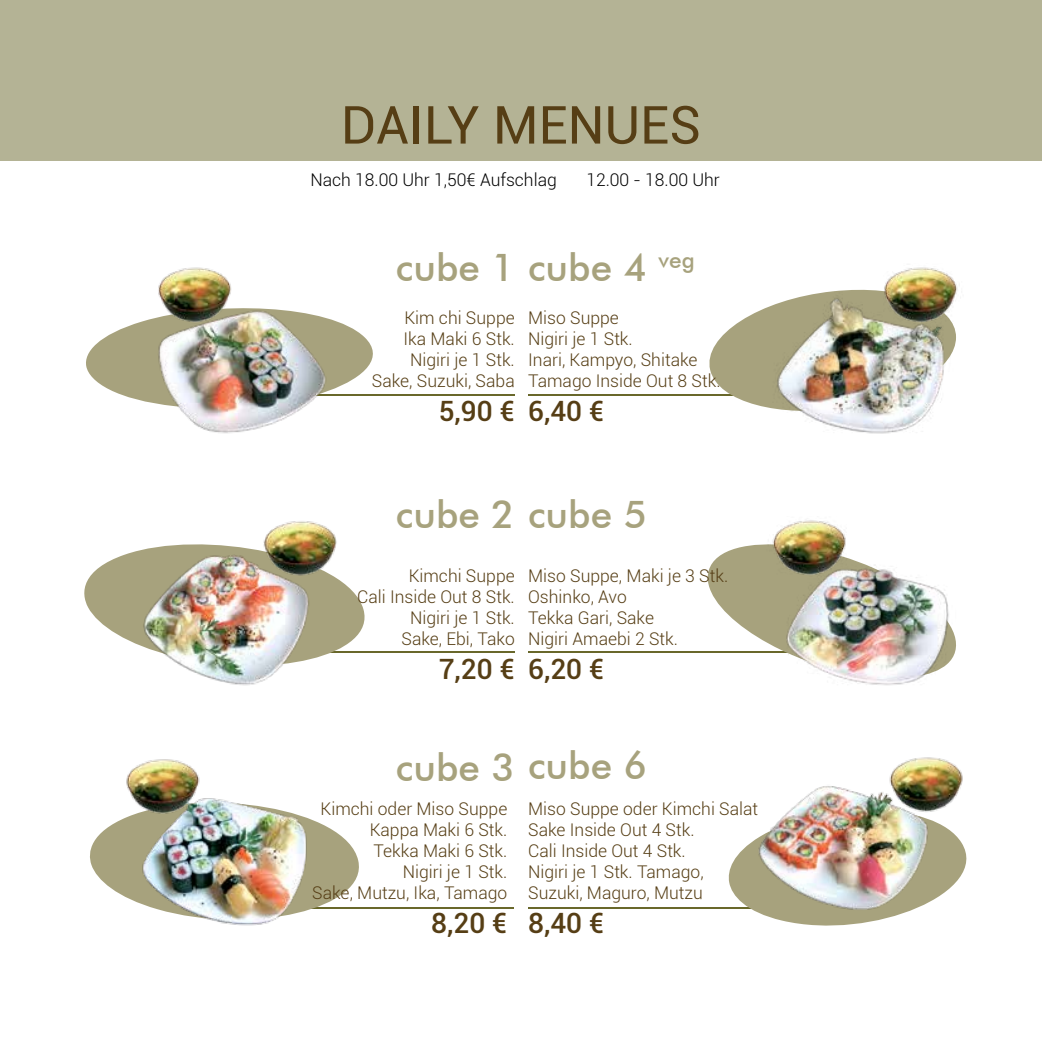
<style>
.page{position:relative;width:1042px;height:1042px;background:#b4b395}
.page>*{position:absolute;margin:0;border:0;box-sizing:border-box;transform-origin:0 0}
.t1{font:52.5px "Roboto";color:#563e15}
.t2{font:500 38.5px "Futura BT";color:#a7a27d}
.t3{font:500 28px "Roboto";color:#563e15}
.t4{font:300 17.5px/21px "Roboto";color:#563e15;text-align:right}
.t5{font:300 17.5px "Roboto";color:#000}
</style>
<div class="page">
<div style="left:0;top:161px;width:1042px;height:881px;background:#fff"></div>
<hr style="left:230px;top:651px;width:285px;height:2px;background:#69682b">
<hr style="left:229px;top:907px;width:285px;height:1px;background:#69682b">
<svg style="left:84px;top:570px;width:281px;height:76px"></svg>
<svg style="left:321px;top:824px;width:48px;height:85px"></svg>
<hr style="left:203px;top:394px;width:312px;height:1px;background:#69682b">
<svg style="left:86px;top:326px;width:319px;height:70px"></svg>
<hr style="left:528px;top:394px;width:312px;height:1px;background:#69682b">
<hr style="left:528px;top:651px;width:312px;height:2px;background:#69682b">
<hr style="left:528px;top:907px;width:312px;height:1px;background:#69682b">
<svg style="left:702px;top:334px;width:22px;height:62px"></svg>
<svg style="left:707px;top:557px;width:11px;height:46px"></svg>
<img style="left:99px;top:267px;width:248px;height:167px">
<img style="left:96px;top:521px;width:248px;height:165px">
<img style="left:90px;top:759px;width:231px;height:167px">
<img style="left:724px;top:267px;width:234px;height:167px">
<img style="left:718px;top:520px;width:238px;height:166px">
<img style="left:718px;top:757px;width:248px;height:169px">
<h1 class="t1" style="left:341px;top:88px;width:356px">DAILY M ENUES</h1>
<p class="t5" style="left:310px;top:167px;width:248px">Nach 18.00 Uhr 1,50€ Aufschlag</p>
<p class="t5" style="left:586px;top:167px;width:135px">12.00 - 18.00 Uhr</p>
<h2 class="t2" style="left:396px;top:244px;width:300px">cube 1 cube 4 <sup>veg</sup></h2>
<p class="t4" style="left:372px;top:307px;width:144px">Kim chi Suppe<br>Ika Maki 6 Stk.<br>Nigiri je 1 Stk.<br>Sake, Suzuki, Saba</p>
<h3 class="t3" style="left:439px;top:391px;width:78px">5,90 €</h3>
<p class="t4" style="left:528px;top:307px;width:194px;text-align:left">Miso Suppe<br>Nigiri je 1 Stk.<br>Inari, Kampyo, Shitake<br>Tamago Inside Out 8 Stk.</p>
<h3 class="t3" style="left:528px;top:391px;width:78px">6,40 €</h3>
<h2 class="t2" style="left:396px;top:491px;width:253px">cube 2 cube 5</h2>
<p class="t4" style="left:357px;top:565px;width:159px">Kimchi Suppe<br>Cali Inside Out 8 Stk.<br>Nigiri je 1 Stk.<br>Sake, Ebi, Tako</p>
<h3 class="t3" style="left:439px;top:649px;width:78px">7,20 €</h3>
<p class="t4" style="left:528px;top:565px;width:202px;text-align:left">Miso Suppe, Maki je 3 Stk.<br>Oshinko, Avo<br>Tekka Gari, Sake<br>Nigiri Amaebi 2 Stk.</p>
<h3 class="t3" style="left:528px;top:649px;width:78px">6,20 €</h3>
<h2 class="t2" style="left:396px;top:743px;width:253px">cube 3 cube 6</h2>
<p class="t4" style="left:312px;top:798px;width:197px">Kimchi oder Miso Suppe<br>Kappa Maki 6 Stk.<br>Tekka Maki 6 Stk.<br>Nigiri je 1 Stk.<br>Sake, Mutzu, Ika, Tamago</p>
<h3 class="t3" style="left:431px;top:903px;width:78px">8,20 €</h3>
<p class="t4" style="left:528px;top:798px;width:232px;text-align:left">Miso Suppe oder Kimchi Salat<br>Sake Inside Out 4 Stk.<br>Cali Inside Out 4 Stk.<br>Nigiri je 1 Stk. Tamago,<br>Suzuki, Maguro, Mutzu</p>
<h3 class="t3" style="left:528px;top:903px;width:78px">8,40 €</h3>
</div>
